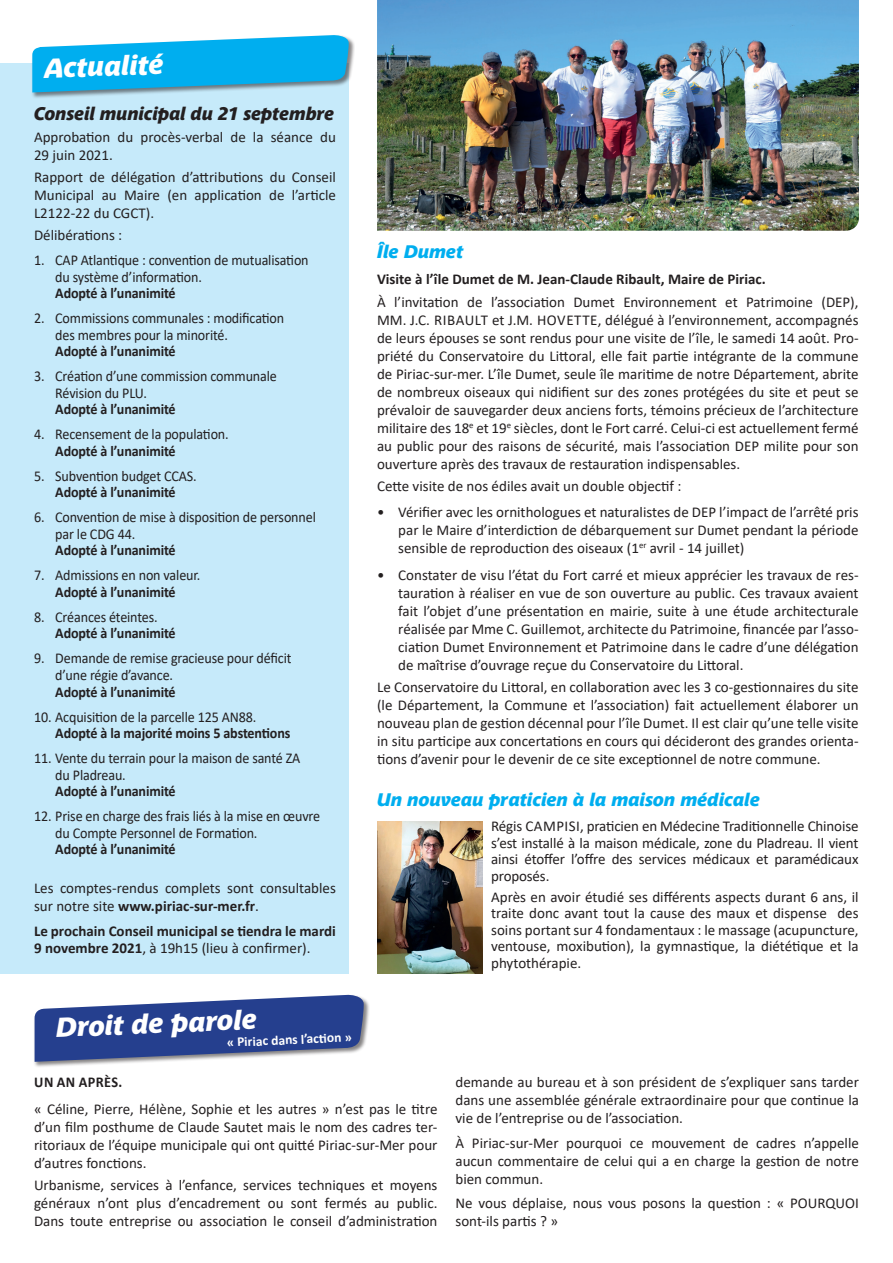
<style>
.page{position:relative;width:893px;height:1263px;background:#fff}
.page>*{position:absolute;margin:0;border:0;box-sizing:border-box;transform-origin:0 0}
.t1{font:italic 27px "Parisine Plus Std Sombre";color:#fff}
.Titre_Bleu_Clair{font:italic 18px "Parisine Plus Std Sombre";color:#00aeef}
.t2{font:italic 18px "Parisine Plus Std Sombre";color:#231f20}
.Texte_normal{font:15px/18px "Calibri";letter-spacing:-.01em;color:#231f20;text-align:justify}
.Texte_normal-2{font:15px/16.5px "Calibri";letter-spacing:-.01em;color:#231f20;scale:.94 1}
.Texte_normal-3{font:700 15px/16.5px "Calibri";color:#231f20}
.Texte_normal_gras{font:700 15px "Calibri";color:#231f20}
.Texte_normal_gras-2{font:700 15px "Calibri";letter-spacing:.03em;color:#231f20;scale:.95 1}
.t3{font:700 13.5px "Calibri";color:#fff}
.s1{font-weight:700}
.s2{font-weight:400}
</style>
<div class="page">
<div style="left:0;top:64px;width:349px;height:910px;background:#c6eafa"></div>
<img style="left:378px;top:821px;width:105px;height:153px">
<img style="left:377px;top:0;width:482px;height:231px">
<div style="left:34px;top:994px;width:336px;height:74px;background:#231f20;opacity:.55"></div>
<svg style="left:35px;top:995px;width:329px;height:67px;background:#4f63a1"></svg>
<div style="left:31px;top:35px;width:324px;height:64px;background:#231f20;opacity:.55"></div>
<svg style="left:32px;top:35px;width:317px;height:57px;background:#2bb7eb"></svg>
<p class="t1" style="left:44px;top:53px;width:121px;rotate:-2deg">Actualité</p>
<p class="t2" style="left:34px;top:103px;width:302px">Conseil municipal du 21 septembre</p>
<p class="Texte_normal" style="left:34px;top:128px;width:303px">Approbation du procès-verbal de la séance du<br>29 juin 2021.</p>
<p class="Texte_normal" style="left:34px;top:168px;width:303px">Rapport de délégation d’attributions du Conseil Municipal au Maire (en application de l’article L2122-22 du CGCT).</p>
<p class="Texte_normal" style="left:34px;top:226px;width:90px">Délibérations :</p>
<p class="Texte_normal-2" style="left:55px;top:252px;width:271px;text-indent:-21px">1. CAP Atlantique : convention de mutualisation du système d’information.<br><span class="s1">Adopté à l’unanimité</span></p>
<p class="Texte_normal-2" style="left:55px;top:310px;width:245px;text-indent:-21px">2. Commissions communales : modification des membres pour la minorité.<br><span class="s1">Adopté à l’unanimité</span></p>
<p class="Texte_normal-2" style="left:55px;top:368px;width:237px;text-indent:-21px">3. Création d’une commission communale<br>Révision du PLU.<br><span class="s1">Adopté à l’unanimité</span></p>
<p class="Texte_normal-2" style="left:55px;top:426px;width:186px;text-indent:-21px">4. Recensement de la population.<br><span class="s1">Adopté à l’unanimité</span></p>
<p class="Texte_normal-2" style="left:34px;top:467px;width:175px;text-align:center">5. Subvention budget CCAS.<br><span class="s1">Adopté à l’unanimité</span></p>
<p class="Texte_normal-2" style="left:55px;top:509px;width:279px;text-indent:-21px">6. Convention de mise à disposition de personnel par le CDG 44.<br><span class="s1">Adopté à l’unanimité</span></p>
<p class="Texte_normal-2" style="left:34px;top:567px;width:178px;text-align:center">7. Admissions en non valeur.<br><span class="s1">Adopté à l’unanimité</span></p>
<p class="Texte_normal-2" style="left:55px;top:608px;width:130px;text-indent:-21px">8. Créances éteintes.<br><span class="s1">Adopté à l’unanimité</span></p>
<p class="Texte_normal-2" style="left:55px;top:650px;width:253px;text-indent:-21px">9. Demande de remise gracieuse pour déficit d’une régie d’avance.<br><span class="s1">Adopté à l’unanimité</span></p>
<p class="Texte_normal-2" style="left:55px;top:708px;width:252px;text-indent:-21px">10. Acquisition de la parcelle 125 AN88.<br><span class="s1">Adopté à la majorité moins 5 abstentions</span></p>
<p class="Texte_normal-2" style="left:55px;top:749px;width:262px;text-indent:-21px">11. Vente du terrain pour la maison de santé ZA du Pladreau.<br><span class="s1">Adopté à l’unanimité</span></p>
<p class="Texte_normal-2" style="left:55px;top:807px;width:283px;text-indent:-21px">12. Prise en charge des frais liés à la mise en œuvre du Compte Personnel de Formation.<br><span class="s1">Adopté à l’unanimité</span></p>
<p class="Texte_normal" style="left:34px;top:879px;width:303px">Les comptes-rendus complets sont consultables sur notre site <span class="s1">www.piriac-sur-mer.fr</span>.</p>
<p class="Texte_normal-3" style="left:34px;top:923px;width:303px">Le prochain Conseil municipal se tiendra le mardi<br>9 novembre 2021<span class="s2">, à 19h15 (lieu à confirmer).</span></p>
<p class="t1" style="left:56px;top:1011px;width:203px;rotate:-2deg">Droit de parole</p>
<p class="t3" style="left:226px;top:1033px;width:126px;rotate:-3deg">« Piriac dans l’acti on »</p>
<p class="Titre_Bleu_Clair" style="left:377px;top:241px;width:88px">Île Dumet</p>
<p class="Texte_normal_gras" style="left:377px;top:269px;width:390px">Visite à l’île Dumet de M. Jean-Claude Ribault, Maire de Piriac.</p>
<p class="Texte_normal" style="left:377px;top:292px;width:483px">À l’invitation de l’association Dumet Environnement et Patrimoine (DEP), MM. J.C. RIBAULT et J.M. HOVETTE, délégué à l’environnement, accompagnés de leurs épouses se sont rendus pour une visite de l’île, le samedi 14 août. Pro&shy;priété du Conservatoire du Littoral, elle fait partie intégrante de la commune de Piriac-sur-mer. L’île Dumet, seule île maritime de notre Département, abrite de nombreux oiseaux qui nidifient sur des zones protégées du site et peut se prévaloir de sauvegarder deux anciens forts, témoins précieux de l’architecture militaire des 18<sup>e</sup> et 19<sup>e</sup> siècles, dont le Fort carré. Celui-ci est actuellement fermé au public pour des raisons de sécurité, mais l’association DEP milite pour son ouverture après des travaux de restauration indispensables.</p>
<p class="Texte_normal" style="left:377px;top:476px;width:306px">Cette visite de nos édiles avait un double objectif :</p>
<p class="Texte_normal" style="left:398px;top:503px;width:462px;text-indent:-21px">• Vérifier avec les ornithologues et naturalistes de DEP l’impact de l’arrêté pris par le Maire d’interdiction de débarquement sur Dumet pendant la période sensible de reproduction des oiseaux (1<sup>er</sup> avril - 14 juillet)</p>
<p class="Texte_normal" style="left:398px;top:565px;width:462px;text-indent:-21px">• Constater de visu l’état du Fort carré et mieux apprécier les travaux de res&shy;tauration à réaliser en vue de son ouverture au public. Ces travaux avaient fait l’objet d’une présentation en mairie, suite à une étude architecturale réalisée par Mme C. Guillemot, architecte du Patrimoine, financée par l’asso&shy;ciation Dumet Environnement et Patrimoine dans le cadre d’une délégation de maîtrise d’ouvrage reçue du Conservatoire du Littoral.</p>
<p class="Texte_normal" style="left:377px;top:678px;width:483px">Le Conservatoire du Littoral, en collaboration avec les 3 co-gestionnaires du site (le Département, la Commune et l’association) fait actuellement élaborer un nouveau plan de gestion décennal pour l’île Dumet. Il est clair qu’une telle visite in situ participe aux concertations en cours qui décideront des grandes orienta&shy;tions d’avenir pour le devenir de ce site exceptionnel de notre commune.</p>
<p class="Titre_Bleu_Clair" style="left:377px;top:789px;width:385px">Un nouveau praticien à la maison médicale</p>
<p class="Texte_normal" style="left:491px;top:818px;width:369px;line-height:16.5px">Régis CAMPISI, praticien en Médecine Traditionnelle Chinoise s’est installé à la maison médicale, zone du Pladreau. Il vient ainsi étoffer l’offre des services médicaux et paramédicaux proposés.</p>
<p class="Texte_normal" style="left:491px;top:888px;width:369px;line-height:16.5px">Après en avoir étudié ses différents aspects durant 6 ans, il traite donc avant tout la cause des maux et dispense des soins portant sur 4 fondamentaux : le massage (acupuncture, ventouse, moxibution), la gymnastique, la diététique et la phytothérapie.</p>
<p class="Texte_normal_gras-2" style="left:34px;top:1072px;width:94px">UN AN APRÈS.</p>
<p class="Texte_normal" style="left:34px;top:1099px;width:405px">« Céline, Pierre, Hélène, Sophie et les autres » n’est pas le titre d’un film posthume de Claude Sautet mais le nom des cadres ter&shy;ritoriaux de l’équipe municipale qui ont quitté Piriac-sur-Mer pour d’autres fonctions.</p>
<p class="Texte_normal" style="left:34px;top:1176px;width:405px">Urbanisme, services à l’enfance, services techniques et moyens généraux n’ont plus d’encadrement ou sont fermés au public.<br>Dans toute entreprise ou association le conseil d’administration</p>
<p class="Texte_normal" style="left:455px;top:1073px;width:405px">demande au bureau et à son président de s’expliquer sans tarder dans une assemblée générale extraordinaire pour que continue la vie de l’entreprise ou de l’association.</p>
<p class="Texte_normal" style="left:455px;top:1133px;width:405px">À Piriac-sur-Mer pourquoi ce mouvement de cadres n’appelle aucun commentaire de celui qui a en charge la gestion de notre bien commun.</p>
<p class="Texte_normal" style="left:455px;top:1194px;width:405px">Ne vous déplaise, nous vous posons la question : « POURQUOI sont-ils partis ? »</p>
</div>
